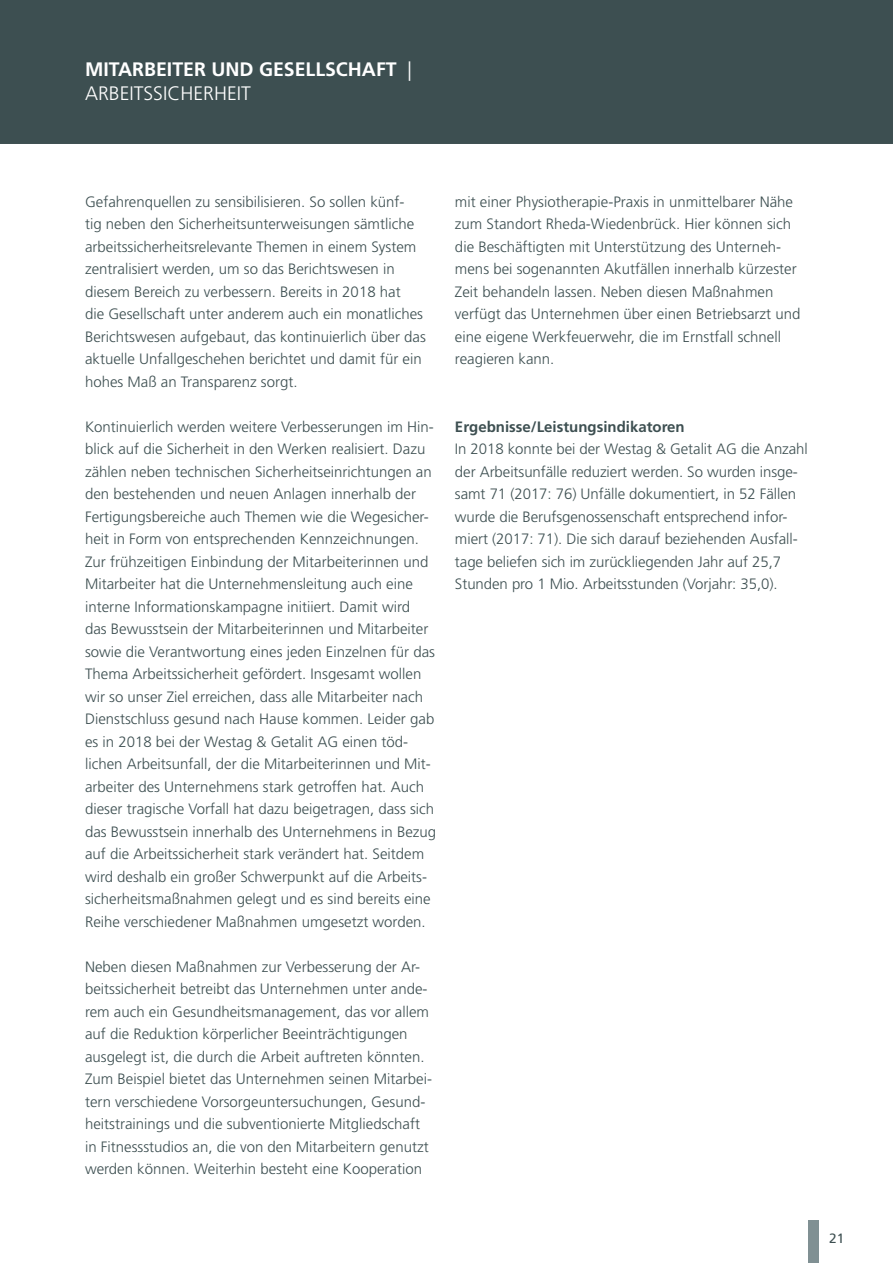
<style>
.page{position:relative;width:893px;height:1263px;background:#fff}
.page>*{position:absolute;margin:0;border:0;box-sizing:border-box;transform-origin:0 0}
.t1{font:700 19.5px/23.4px "Frutiger LT Pro";color:#fff}
.t2{font:300 15px/22.5px "Frutiger LT Pro";color:#3d4f51}
.t3{font:700 15px "Frutiger LT Pro";color:#3d4f51}
.t4{font:13.5px "Frutiger LT Pro";color:#3d4f51}
.s1{font-weight:300}
</style>
<div class="page">
<div style="left:0;top:0;width:893px;height:145px;background:#3d4f51"></div>
<hr style="left:0;top:144px;width:893px;height:1px;background:#fff">
<div style="left:808px;top:1220px;width:11px;height:43px;background:#809093"></div>
<h1 class="t1" style="left:85px;top:58px;width:328px">MITARBEITER UND GESELLSCHAFT <span class="s1">|<br>ARBEITSSICHERHEIT</span></h1>
<p class="t2" style="left:85px;top:191px;width:342px">Gefahrenquellen zu sensibilisieren. So sollen künf-<br>tig neben den Sicherheitsunterweisungen sämtliche arbeitssicherheitsrelevante Themen in einem System zentralisiert werden, um so das Berichtswesen in diesem Bereich zu verbessern. Bereits in 2018 hat<br>die Gesellschaft unter anderem auch ein monatliches Berichtswesen aufgebaut, das kontinuierlich über das aktuelle Unfallgeschehen berichtet und damit für ein hohes Maß an Transparenz sorgt.</p>
<p class="t2" style="left:85px;top:416px;width:353px">Kontinuierlich werden weitere Verbesserungen im Hin&shy;blick auf die Sicherheit in den Werken realisiert. Dazu zählen neben technischen Sicherheitseinrichtungen an den bestehenden und neuen Anlagen innerhalb der Fertigungsbereiche auch Themen wie die Wegesicher&shy;heit in Form von entsprechenden Kennzeichnungen.<br>Zur frühzeitigen Einbindung der Mitarbeiterinnen und Mitarbeiter hat die Unternehmensleitung auch eine interne Informationskampagne initiiert. Damit wird<br>das Bewusstsein der Mitarbeiterinnen und Mitarbeiter sowie die Verantwortung eines jeden Einzelnen für das Thema Arbeitssicherheit gefördert. Insgesamt wollen wir so unser Ziel erreichen, dass alle Mitarbeiter nach Dienstschluss gesund nach Hause kommen. Leider gab es in 2018 bei der Westag &amp; Getalit AG einen töd&shy;lichen Arbeitsunfall, der die Mitarbeiterinnen und Mit&shy;arbeiter des Unternehmens stark getroffen hat. Auch dieser tragische Vorfall hat dazu beigetragen, dass sich das Bewusstsein innerhalb des Unternehmens in Bezug auf die Arbeitssicherheit stark verändert hat. Seitdem wird deshalb ein großer Schwerpunkt auf die Arbeits&shy;sicherheitsmaßnahmen gelegt und es sind bereits eine Reihe verschiedener Maßnahmen umgesetzt worden.</p>
<p class="t2" style="left:85px;top:956px;width:348px">Neben diesen Maßnahmen zur Verbesserung der Ar&shy;beitssicherheit betreibt das Unternehmen unter ande&shy;rem auch ein Gesundheitsmanagement, das vor allem auf die Reduktion körperlicher Beeinträchtigungen ausgelegt ist, die durch die Arbeit auftreten könnten.<br>Zum Beispiel bietet das Unternehmen seinen Mitarbei&shy;tern verschiedene Vorsorgeuntersuchungen, Gesund&shy;heitstrainings und die subventionierte Mitgliedschaft in Fitnessstudios an, die von den Mitarbeitern genutzt werden können. Weiterhin besteht eine Kooperation</p>
<p class="t2" style="left:455px;top:191px;width:347px">mit einer Physiotherapie-Praxis in unmittelbarer Nähe zum Standort Rheda-Wiedenbrück. Hier können sich die Beschäftigten mit Unterstützung des Unterneh&shy;mens bei sogenannten Akutfällen innerhalb kürzester Zeit behandeln lassen. Neben diesen Maßnahmen verfügt das Unternehmen über einen Betriebsarzt und eine eigene Werkfeuerwehr, die im Ernstfall schnell reagieren kann.</p>
<p class="t3" style="left:455px;top:418px;width:231px">Ergebnisse/Leistungsindikatoren</p>
<p class="t2" style="left:455px;top:438px;width:354px">In 2018 konnte bei der Westag &amp; Getalit AG die Anzahl der Arbeitsunfälle reduziert werden. So wurden insge&shy;samt 71 (2017: 76) Unfälle dokumentiert, in 52 Fällen wurde die Berufsgenossenschaft entsprechend infor&shy;miert (2017: 71). Die sich darauf beziehenden Ausfall&shy;tage beliefen sich im zurückliegenden Jahr auf 25,7<br>Stunden pro 1 Mio. Arbeitsstunden (Vorjahr: 35,0).</p>
<p class="t4" style="left:829px;top:1231px;width:17px">21</p>
</div>
